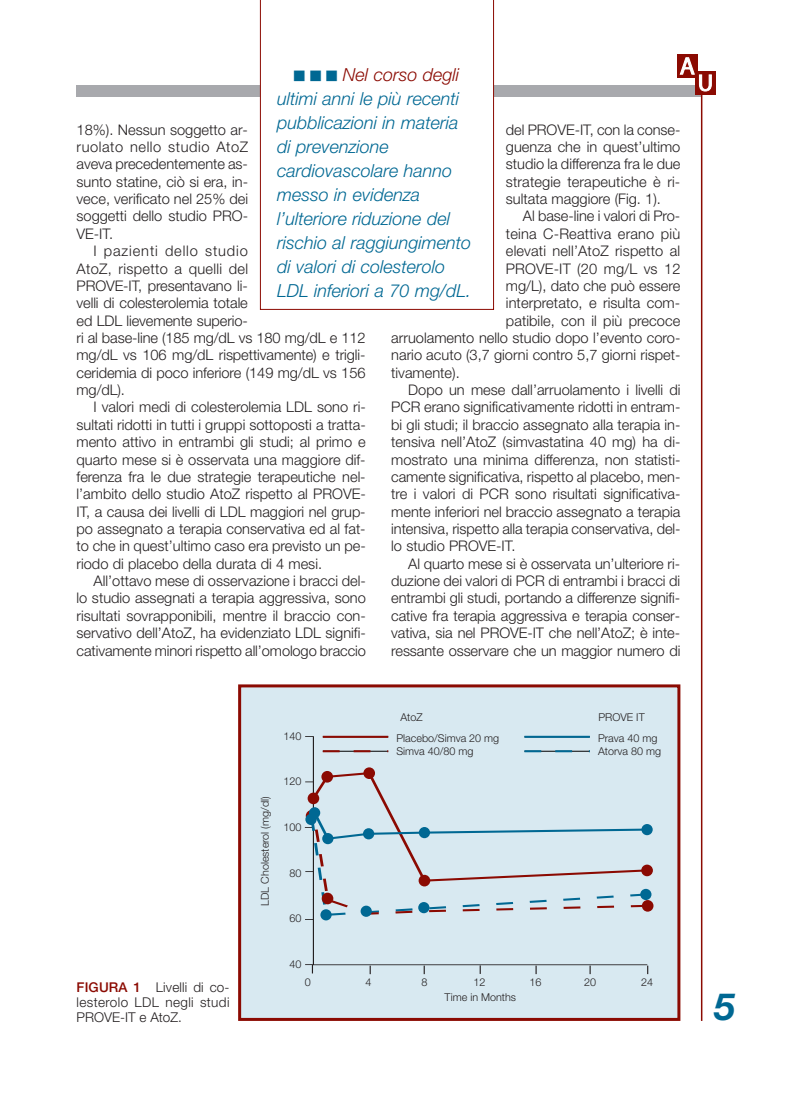
<style>
.page{position:relative;width:808px;height:1106px;background:#fff}
.page>*{position:absolute;margin:0;border:0;box-sizing:border-box;transform-origin:0 0}
.t1{font:italic 700 37.5px "Helvetica Neue";color:#006893}
.t2{font:italic 300 18px/24px "Helvetica Neue";color:#006893}
.t3{font:italic 300 18px "Helvetica Neue";color:#8b0a02}
.t4{font:300 14.7px/17.4px "Helvetica Neue";color:#231f20;text-align:justify}
.t5{font:300 13.5px/15px "Helvetica Neue";letter-spacing:.02em;color:#231f20;text-align:justify}
.t6{font:300 10.8px/13.2px "Helvetica Neue";color:#231f20}
.s1{font-weight:500;color:#8b0a02}
</style>
<div class="page">
<div style="left:77px;top:85px;width:625px;height:11px;background:#a8a9ad"></div>
<hr style="left:701px;top:85px;width:1px;height:935px;background:#8b0a02">
<div style="left:677px;top:55px;width:20px;height:23px;background:#8b0a02"></div>
<div style="left:695px;top:71px;width:20px;height:24px;background:#8b0a02"></div>
<svg style="left:680px;top:54px;width:32px;height:37px"></svg>
<svg style="left:260px;top:0;width:234px;height:310px"></svg>
<div style="left:240px;top:686px;width:439px;height:333px;background:#d8e9f1"></div>
<svg style="left:313px;top:736px;width:335px;height:229px"></svg>
<div style="left:642px;top:900px;width:11px;height:11px;background:#8b0a02;border-radius:50%"></div>
<svg style="left:305px;top:964px;width:9px;height:9px"></svg>
<svg style="left:641px;top:824px;width:12px;height:11px"></svg>
<svg style="left:310px;top:771px;width:338px;height:39px"></svg>
<svg style="left:305px;top:810px;width:345px;height:110px"></svg>
<div style="left:419px;top:827px;width:11px;height:11px;background:#006893;border-radius:50%"></div>
<div style="left:363px;top:828px;width:11px;height:11px;background:#006893;border-radius:50%"></div>
<div style="left:322px;top:833px;width:11px;height:11px;background:#006893;border-radius:50%"></div>
<div style="left:309px;top:807px;width:11px;height:11px;background:#006893;border-radius:50%"></div>
<div style="left:640px;top:888px;width:11px;height:12px;background:#006893;border-radius:50%"></div>
<div style="left:418px;top:902px;width:11px;height:11px;background:#006893;border-radius:50%"></div>
<div style="left:361px;top:905px;width:11px;height:11px;background:#006893;border-radius:50%"></div>
<div style="left:320px;top:909px;width:12px;height:11px;background:#006893;border-radius:50%"></div>
<div style="left:305px;top:813px;width:12px;height:12px;background:#006893;border-radius:50%"></div>
<div style="left:308px;top:792px;width:11px;height:12px;background:#8b0a02;border-radius:50%"></div>
<div style="left:321px;top:771px;width:12px;height:11px;background:#8b0a02;border-radius:50%"></div>
<div style="left:363px;top:767px;width:12px;height:12px;background:#8b0a02;border-radius:50%"></div>
<div style="left:419px;top:874px;width:11px;height:12px;background:#8b0a02;border-radius:50%"></div>
<div style="left:641px;top:864px;width:12px;height:12px;background:#8b0a02;border-radius:50%"></div>
<div style="left:322px;top:892px;width:11px;height:12px;background:#8b0a02;border-radius:50%"></div>
<hr style="left:524px;top:735px;width:66px;height:3px;background:#006893">
<svg style="left:524px;top:750px;width:66px;height:2px"></svg>
<hr style="left:323px;top:735px;width:65px;height:3px;background:#8b0a02">
<svg style="left:323px;top:750px;width:65px;height:2px"></svg>
<div style="left:238px;top:684px;width:442px;height:336px;border:3px solid #8b0a02"></div>
<svg style="left:294px;top:71px;width:27px;height:10px"></svg>
<svg style="left:327px;top:71px;width:10px;height:10px"></svg>
<p class="t3" style="left:343px;top:68px;width:118px">Nel corso degli</p>
<p class="t2" style="left:277px;top:88px;width:196px">ultimi anni le più recenti pubblicazioni in materia di prevenzione cardiovascolare hanno messo in evidenza l’ulteriore riduzione del rischio al raggiungimento di valori di colesterolo<br>LDL inferiori a 70 mg/dL.</p>
<p class="t4" style="left:506px;top:122px;width:176px">del PROVE-IT, con la conse&shy;guenza che in quest’ultimo studio la differenza fra le due strategie terapeutiche è ri&shy;sultata maggiore (Fig. 1).</p>
<p class="t4" style="left:523px;top:209px;width:159px">Al base-line i valori di Pro-</p>
<p class="t4" style="left:506px;top:226px;width:176px">teina C-Reattiva erano più</p>
<p class="t4" style="left:506px;top:244px;width:176px">elevati nell’AtoZ rispetto al</p>
<p class="t4" style="left:506px;top:261px;width:176px">PROVE-IT (20 mg/L vs 12</p>
<p class="t4" style="left:506px;top:278px;width:176px">mg/L), dato che può essere</p>
<p class="t4" style="left:506px;top:296px;width:176px">interpretato, e risulta com-</p>
<p class="t4" style="left:506px;top:313px;width:176px">patibile, con il più precoce</p>
<p class="t4" style="left:391px;top:330px;width:291px">arruolamento nello studio dopo l’evento coro-</p>
<p class="t4" style="left:391px;top:348px;width:291px">nario acuto (3,7 giorni contro 5,7 giorni rispet-</p>
<p class="t4" style="left:391px;top:365px;width:70px">tivamente).</p>
<p class="t4" style="left:408px;top:382px;width:274px">Dopo un mese dall’arruolamento i livelli di</p>
<p class="t4" style="left:391px;top:400px;width:291px">PCR erano significativamente ridotti in entram-</p>
<p class="t4" style="left:391px;top:417px;width:291px">bi gli studi; il braccio assegnato alla terapia in-</p>
<p class="t4" style="left:391px;top:434px;width:291px">tensiva nell’AtoZ (simvastatina 40 mg) ha di-</p>
<p class="t4" style="left:391px;top:452px;width:291px">mostrato una minima differenza, non statisti-</p>
<p class="t4" style="left:391px;top:469px;width:291px">camente significativa, rispetto al placebo, men-</p>
<p class="t4" style="left:391px;top:487px;width:291px">tre i valori di PCR sono risultati significativa-</p>
<p class="t4" style="left:391px;top:504px;width:291px">mente inferiori nel braccio assegnato a terapia</p>
<p class="t4" style="left:391px;top:521px;width:291px">intensiva, rispetto alla terapia conservativa, del-</p>
<p class="t4" style="left:391px;top:539px;width:126px">lo studio PROVE-IT.</p>
<p class="t4" style="left:408px;top:556px;width:273px">Al quarto mese si è osservata un’ulteriore ri-</p>
<p class="t4" style="left:391px;top:573px;width:290px">duzione dei valori di PCR di entrambi i bracci di</p>
<p class="t4" style="left:391px;top:591px;width:290px">entrambi gli studi, portando a differenze signifi-</p>
<p class="t4" style="left:391px;top:608px;width:290px">cative fra terapia aggressiva e terapia conser-</p>
<p class="t4" style="left:391px;top:625px;width:290px">vativa, sia nel PROVE-IT che nell’AtoZ; è inte-</p>
<p class="t4" style="left:391px;top:643px;width:291px">ressante osservare che un maggior numero di</p>
<p class="t4" style="left:77px;top:122px;width:173px">18%). Nessun soggetto ar&shy;ruolato nello studio AtoZ aveva precedentemente as&shy;sunto statine, ciò si era, in&shy;vece, verificato nel 25% dei soggetti dello studio PRO-VE-IT.</p>
<p class="t4" style="left:77px;top:244px;width:290px;text-align:left;text-indent:17px">I pazienti dello studio<br>AtoZ, rispetto a quelli del<br>PROVE-IT, presentavano li-<br>velli di colesterolemia totale<br>ed LDL lievemente superio-<br>ri al base-line (185 mg/dL vs 180 mg/dL e 112 mg/dL vs 106 mg/dL rispettivamente) e trigli&shy;ceridemia di poco inferiore (149 mg/dL vs 156 mg/dL).</p>
<p class="t4" style="left:77px;top:400px;width:291px;text-indent:17px">I valori medi di colesterolemia LDL sono ri&shy;sultati ridotti in tutti i gruppi sottoposti a tratta&shy;mento attivo in entrambi gli studi; al primo e quarto mese si è osservata una maggiore dif&shy;ferenza fra le due strategie terapeutiche nel&shy;l’ambito dello studio AtoZ rispetto al PROVE-IT, a causa dei livelli di LDL maggiori nel grup&shy;po assegnato a terapia conservativa ed al fat&shy;to che in quest’ultimo caso era previsto un pe&shy;riodo di placebo della durata di 4 mesi.</p>
<p class="t4" style="left:77px;top:573px;width:291px;text-indent:17px">All’ottavo mese di osservazione i bracci del&shy;lo studio assegnati a terapia aggressiva, sono risultati sovrapponibili, mentre il braccio con&shy;servativo dell’AtoZ, ha evidenziato LDL signifi&shy;cativamente minori rispetto all’omologo braccio</p>
<p class="t5" style="left:77px;top:981px;width:155px"><span class="s1">FIGURA 1</span> Livelli di co&shy;lesterolo LDL negli studi PROVE-IT e AtoZ.</p>
<p class="t6" style="left:259px;top:905px;width:111px;rotate:-90deg">LDL Cholesterol (mg/dl)</p>
<p class="t6" style="left:283px;top:730px;width:20px">140</p>
<p class="t6" style="left:283px;top:776px;width:20px">120</p>
<p class="t6" style="left:283px;top:821px;width:20px">100</p>
<p class="t6" style="left:289px;top:867px;width:14px">80</p>
<p class="t6" style="left:289px;top:912px;width:14px">60</p>
<p class="t6" style="left:289px;top:958px;width:14px">40</p>
<p class="t6" style="left:400px;top:711px;width:24px">AtoZ</p>
<p class="t6" style="left:598px;top:711px;width:48px">PROVE IT</p>
<p class="t6" style="left:396px;top:732px;width:104px">Placebo/Simva 20 mg<br>Simva 40/80 mg</p>
<p class="t6" style="left:598px;top:732px;width:65px">Prava 40 mg<br>Atorva 80 mg</p>
<p class="t6" style="left:305px;top:976px;width:8px">0</p>
<p class="t6" style="left:366px;top:976px;width:8px">4</p>
<p class="t6" style="left:421px;top:976px;width:8px">8</p>
<p class="t6" style="left:474px;top:976px;width:14px">12</p>
<p class="t6" style="left:529px;top:976px;width:14px">16</p>
<p class="t6" style="left:584px;top:976px;width:14px">20</p>
<p class="t6" style="left:641px;top:976px;width:14px">24</p>
<p class="t6" style="left:444px;top:991px;width:73px">Time in Months</p>
<h1 class="t1" style="left:714px;top:993px;width:22px">5</h1>
</div>
